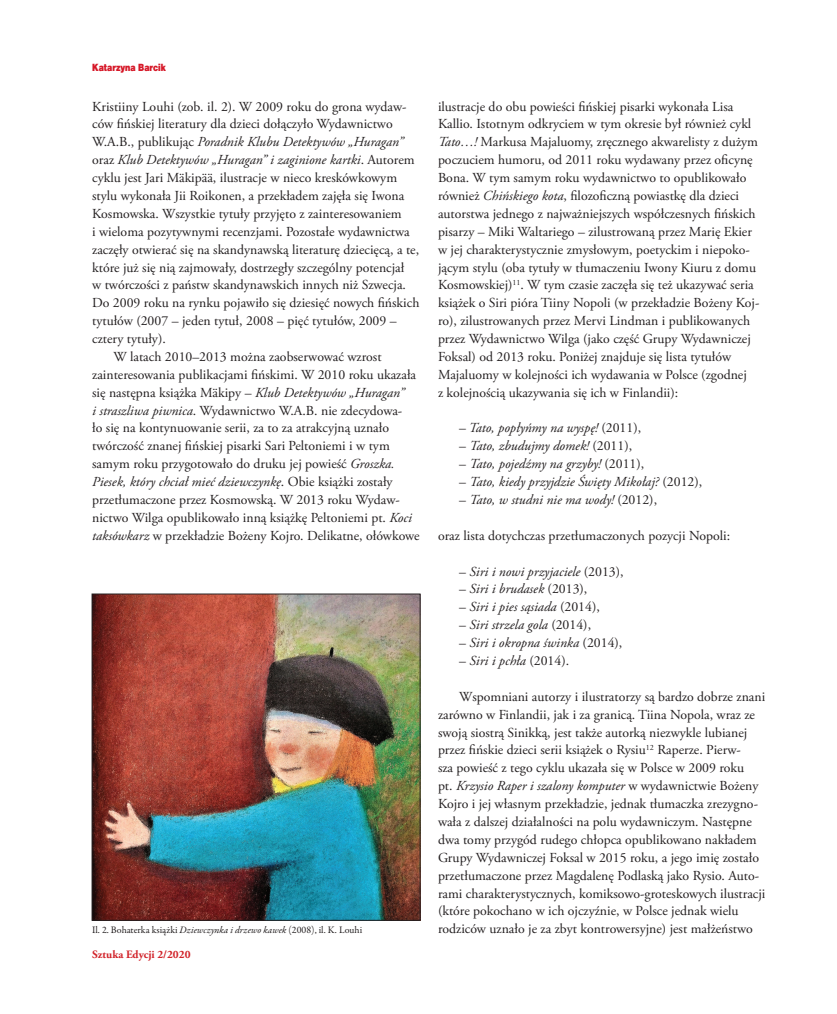
<style>
.page{position:relative;width:837px;height:1014px;background:#fff}
.page>*{position:absolute;margin:0;border:0;box-sizing:border-box;transform-origin:0 0}
.t1{font:13.75px/17.9px "Adobe Garamond Pro";color:#231f20}
.t2{font:italic 13.75px "Adobe Garamond Pro";color:#231f20}
.t3{font:700 11.25px "Adobe Garamond Pro";color:#d1232a}
.t4{font:10px "Garamond Premr Pro";color:#231f20}
.t5{font:10px "Switzer C Cnd EFN Black";color:#d61828}
.s1{font-style:normal}
.s2{font-style:italic}
</style>
<div class="page">
<img style="left:94px;top:596px;width:324px;height:322px">
<div style="left:92px;top:594px;width:328px;height:326px;border:1px solid #231f20"></div>
<p class="t5" style="left:92px;top:61px;width:75px">Katarzyna Barcik</p>
<p class="t1" style="left:92px;top:98px;width:316px">Kristiiny Louhi (zob. il. 2). W 2009 roku do grona wydaw-</p>
<p class="t1" style="left:92px;top:116px;width:302px">ców fińskiej literatury dla dzieci dołączyło Wydawnictwo</p>
<p class="t2" style="left:92px;top:134px;width:312px"><span class="s1">W.A.B., publikując</span> Poradnik Klubu Detektywów „Huragan”</p>
<p class="t2" style="left:92px;top:151px;width:324px"><span class="s1">oraz</span> Klub Detektywów „Huragan” i zaginione kartki<span class="s1">. Autorem</span></p>
<p class="t1" style="left:92px;top:169px;width:306px">cyklu jest Jari Mäkipää, ilustracje w nieco kreskówkowym</p>
<p class="t1" style="left:92px;top:187px;width:313px">stylu wykonała Jii Roikonen, a przekładem zajęła się Iwona</p>
<p class="t1" style="left:92px;top:205px;width:311px">Kosmowska. Wszystkie tytuły przyjęto z zainteresowaniem</p>
<p class="t1" style="left:92px;top:223px;width:319px">i wieloma pozytywnymi recenzjami. Pozostałe wydawnictwa</p>
<p class="t1" style="left:92px;top:241px;width:328px">zaczęły otwierać się na skandynawską literaturę dziecięcą, a te,</p>
<p class="t1" style="left:92px;top:259px;width:313px">które już się nią zajmowały, dostrzegły szczególny potencjał</p>
<p class="t1" style="left:92px;top:276px;width:315px">w twórczości z państw skandynawskich innych niż Szwecja.</p>
<p class="t1" style="left:92px;top:294px;width:328px">Do 2009 roku na rynku pojawiło się dziesięć nowych fińskich</p>
<p class="t1" style="left:92px;top:312px;width:306px">tytułów (2007 – jeden tytuł, 2008 – pięć tytułów, 2009 –</p>
<p class="t1" style="left:92px;top:330px;width:75px">cztery tytuły).</p>
<p class="t1" style="left:113px;top:348px;width:269px">W latach 2010–2013 można zaobserwować wzrost</p>
<p class="t1" style="left:92px;top:366px;width:325px">zainteresowania publikacjami fińskimi. W 2010 roku ukazała</p>
<p class="t1" style="left:92px;top:384px;width:313px">się następna książka Mäkipy – <span class="s2">Klub Detektywów „Huragan”</span></p>
<p class="t1" style="left:92px;top:402px;width:311px"><span class="s2">i straszliwa piwnica</span>. Wydawnictwo W.A.B. nie zdecydowa-</p>
<p class="t1" style="left:92px;top:419px;width:298px">ło się na kontynuowanie serii, za to za atrakcyjną uznało</p>
<p class="t1" style="left:92px;top:437px;width:299px">twórczość znanej fińskiej pisarki Sari Peltoniemi i w tym</p>
<p class="t1" style="left:92px;top:455px;width:304px">samym roku przygotowało do druku jej powieść <span class="s2">Groszka.</span></p>
<p class="t2" style="left:92px;top:473px;width:302px">Piesek, który chciał mieć dziewczynkę<span class="s1">. Obie książki zostały</span></p>
<p class="t1" style="left:92px;top:491px;width:309px">przetłumaczone przez Kosmowską. W 2013 roku Wydaw-</p>
<p class="t1" style="left:92px;top:509px;width:321px">nictwo Wilga opublikowało inną książkę Peltoniemi pt. <span class="s2">Koci</span></p>
<p class="t1" style="left:92px;top:527px;width:329px"><span class="s2">taksówkarz</span> w przekładzie Bożeny Kojro. Delikatne, ołówkowe</p>
<p class="t1" style="left:438px;top:98px;width:323px">ilustracje do obu powieści fińskiej pisarki wykonała Lisa Kallio. Istotnym odkryciem w tym okresie był również cykl <span class="s2">Tato…!</span> Markusa Majaluomy, zręcznego akwarelisty z dużym poczuciem humoru, od 2011 roku wydawany przez oficynę Bona. W tym samym roku wydawnictwo to opublikowało również <span class="s2">Chińskiego kota</span>, filozoficzną powiastkę dla dzieci autorstwa jednego z najważniejszych współczesnych fińskich pisarzy – Miki Waltariego – zilustrowaną przez Marię Ekier w jej charakterystycznie zmysłowym, poetyckim i niepoko&shy;jącym stylu (oba tytuły w tłumaczeniu Iwony Kiuru z domu Kosmowskiej)<sup>11</sup>. W tym czasie zaczęła się też ukazywać seria książek o Siri pióra Tiiny Nopoli (w przekładzie Bożeny Koj&shy;ro), zilustrowanych przez Mervi Lindman i publikowanych przez Wydawnictwo Wilga (jako część Grupy Wydawniczej Foksal) od 2013 roku. Poniżej znajduje się lista tytułów Majaluomy w kolejności ich wydawania w Polsce (zgodnej<br>z kolejnością ukazywania się ich w Finlandii):</p>
<p class="t2" style="left:459px;top:420px;width:183px"><span class="s1">–</span> Tato, popłyńmy na wyspę! <span class="s1">(2011),</span></p>
<p class="t2" style="left:459px;top:437px;width:174px"><span class="s1">–</span> Tato, zbudujmy domek! <span class="s1">(2011),</span></p>
<p class="t2" style="left:459px;top:455px;width:186px"><span class="s1">–</span> Tato, pojedźmy na grzyby! <span class="s1">(2011),</span></p>
<p class="t2" style="left:459px;top:473px;width:244px"><span class="s1">–</span> Tato, kiedy przyjdzie Święty Mikołaj? <span class="s1">(2012),</span></p>
<p class="t2" style="left:459px;top:491px;width:199px"><span class="s1">–</span> Tato, w studni nie ma wody! <span class="s1">(2012),</span></p>
<p class="t1" style="left:438px;top:527px;width:293px">oraz lista dotychczas przetłumaczonych pozycji Nopoli:</p>
<p class="t2" style="left:459px;top:563px;width:166px"><span class="s1">–</span> Siri i nowi przyjaciele <span class="s1">(2013),</span></p>
<p class="t2" style="left:459px;top:580px;width:129px"><span class="s1">–</span> Siri i brudasek <span class="s1">(2013),</span></p>
<p class="t2" style="left:459px;top:598px;width:142px"><span class="s1">–</span> Siri i pies sąsiada <span class="s1">(2014),</span></p>
<p class="t2" style="left:459px;top:616px;width:133px"><span class="s1">–</span> Siri strzela gola <span class="s1">(2014),</span></p>
<p class="t2" style="left:459px;top:634px;width:164px"><span class="s1">–</span> Siri i okropna świnka <span class="s1">(2014),</span></p>
<p class="t2" style="left:459px;top:652px;width:111px"><span class="s1">–</span> Siri i pchła <span class="s1">(2014).</span></p>
<p class="t1" style="left:438px;top:688px;width:329px;text-indent:21px">Wspomniani autorzy i ilustratorzy są bardzo dobrze znani zarówno w Finlandii, jak i za granicą. Tiina Nopola, wraz ze swoją siostrą Sinikką, jest także autorką niezwykle lubianej przez fińskie dzieci serii książek o Rysiu<sup>12</sup> Raperze. Pierw-<br>sza powieść z tego cyklu ukazała się w Polsce w 2009 roku<br>pt. <span class="s2">Krzysio Raper i szalony komputer</span> w wydawnictwie Bożeny Kojro i jej własnym przekładzie, jednak tłumaczka zrezygno&shy;wała z dalszej działalności na polu wydawniczym. Następne dwa tomy przygód rudego chłopca opublikowano nakładem Grupy Wydawniczej Foksal w 2015 roku, a jego imię zostało przetłumaczone przez Magdalenę Podlaską jako Rysio. Auto&shy;rami charakterystycznych, komiksowo-groteskowych ilustracji (które pokochano w ich ojczyźnie, w Polsce jednak wielu</p>
<p class="t4" style="left:92px;top:923px;width:271px">Il. 2. Bohaterka książki <span class="s2">Dziewczynka i drzewo kawek</span> (2008), il. K. Louhi</p>
<p class="t1" style="left:438px;top:920px;width:316px">rodziców uznało je za zbyt kontrowersyjne) jest małżeństwo</p>
<p class="t3" style="left:92px;top:948px;width:100px">Sztuka Edycji 2/2020</p>
</div>
